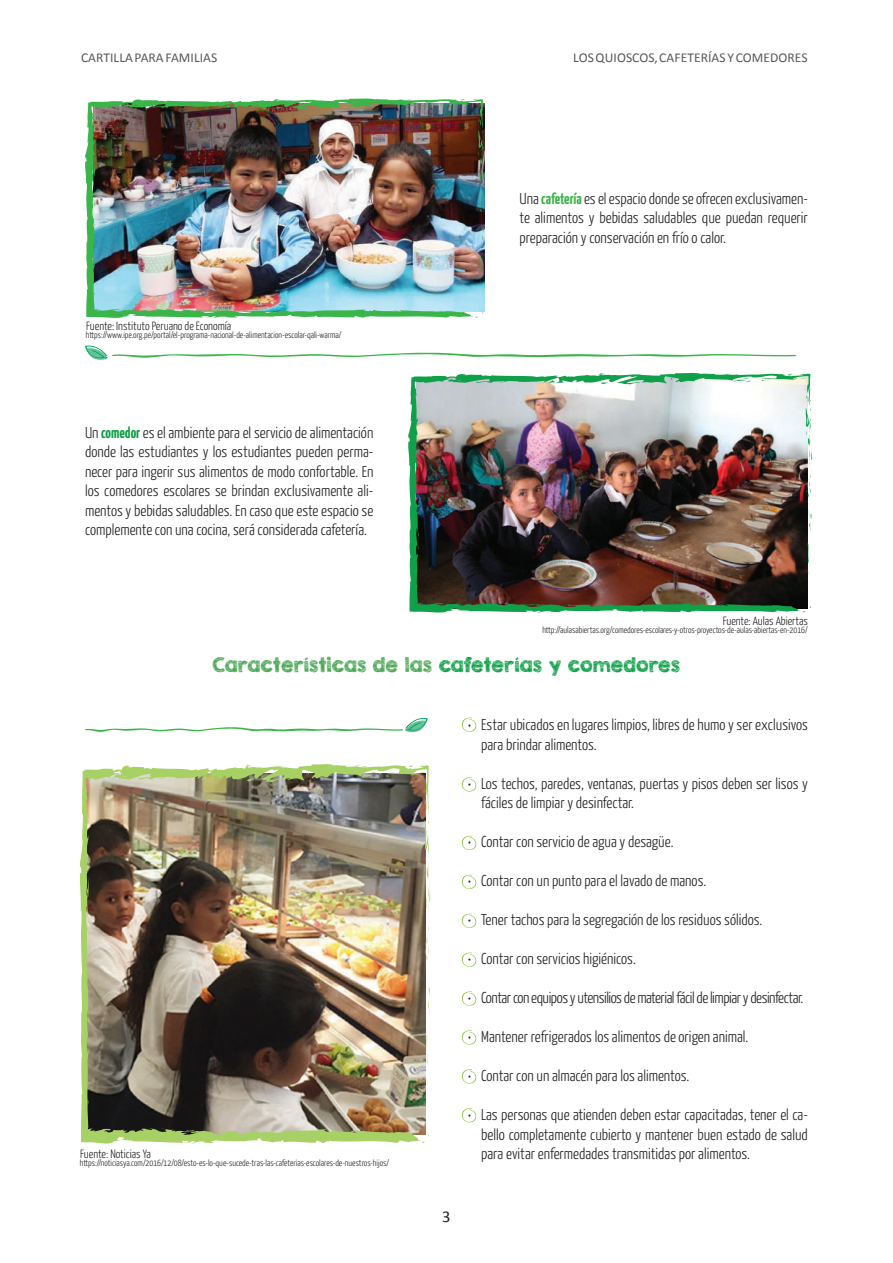
<style>
.page{position:relative;width:893px;height:1263px;background:#fff}
.page>*{position:absolute;margin:0;border:0;box-sizing:border-box;transform-origin:0 0}
.t1{font:19.5px "KG Broken Vessels Sketch";color:#48a654}
.t2{font:16.5px "Calibri";color:#231f20}
.t3{font:300 15.75px/19.5px "Yanone Kaffeesatz";color:#231f20;text-align:justify}
.t4{font:300 15.75px "Yanone Kaffeesatz";letter-spacing:-.03em;color:#231f20}
.t5{font:13.5px "Calibri";letter-spacing:.005em;color:#57585a}
.t6{font:300 12px "Yanone Kaffeesatz";color:#231f20}
.t7{font:300 9px "Yanone Kaffeesatz";color:#231f20}
.s1{font-weight:700;color:#0fa049}
.s2{font-weight:700;color:#3ab54a}
.s3{color:#0fa049}
</style>
<div class="page">
<svg style="left:483px;top:223px;width:1px;height:23px"></svg>
<img style="left:85px;top:98px;width:398px;height:220px">
<svg style="left:121px;top:104px;width:9px;height:4px"></svg>
<img style="left:455px;top:99px;width:30px;height:114px">
<svg style="left:398px;top:99px;width:29px;height:8px"></svg>
<svg style="left:345px;top:103px;width:8px;height:5px"></svg>
<svg style="left:275px;top:107px;width:10px;height:2px"></svg>
<svg style="left:475px;top:311px;width:8px;height:7px"></svg>
<img style="left:408px;top:372px;width:403px;height:241px">
<svg style="left:444px;top:379px;width:9px;height:4px"></svg>
<img style="left:783px;top:373px;width:29px;height:125px">
<svg style="left:725px;top:374px;width:29px;height:8px"></svg>
<svg style="left:671px;top:378px;width:8px;height:5px"></svg>
<svg style="left:600px;top:382px;width:10px;height:2px"></svg>
<svg style="left:803px;top:605px;width:8px;height:7px"></svg>
<svg style="left:416px;top:493px;width:2px;height:6px"></svg>
<svg style="left:85px;top:345px;width:712px;height:15px"></svg>
<svg style="left:85px;top:717px;width:343px;height:16px"></svg>
<svg style="left:462px;top:717px;width:15px;height:15px"></svg>
<svg style="left:462px;top:777px;width:15px;height:15px"></svg>
<svg style="left:462px;top:835px;width:15px;height:15px"></svg>
<svg style="left:462px;top:874px;width:15px;height:15px"></svg>
<svg style="left:462px;top:913px;width:15px;height:15px"></svg>
<svg style="left:462px;top:952px;width:15px;height:15px"></svg>
<svg style="left:462px;top:991px;width:15px;height:15px"></svg>
<svg style="left:462px;top:1030px;width:15px;height:15px"></svg>
<svg style="left:462px;top:1069px;width:15px;height:15px"></svg>
<svg style="left:462px;top:1108px;width:15px;height:15px"></svg>
<svg style="left:429px;top:987px;width:1px;height:28px"></svg>
<img style="left:80px;top:764px;width:349px;height:380px">
<svg style="left:111px;top:773px;width:8px;height:6px"></svg>
<svg style="left:424px;top:800px;width:6px;height:111px"></svg>
<svg style="left:405px;top:764px;width:24px;height:29px"></svg>
<svg style="left:355px;top:765px;width:25px;height:13px"></svg>
<svg style="left:308px;top:771px;width:7px;height:8px"></svg>
<svg style="left:246px;top:778px;width:9px;height:4px"></svg>
<svg style="left:422px;top:1131px;width:7px;height:12px"></svg>
<p class="t5" style="left:81px;top:49px;width:138px">CARTILLA PARA FAMILIAS</p>
<p class="t5" style="left:573px;top:49px;width:236px">LOS QUIOSCOS, CAFETERÍAS Y COMEDORES</p>
<p class="t6" style="left:86px;top:318px;width:147px">Fuente: Instituto Peruano de Economía</p>
<p class="t7" style="left:86px;top:329px;width:257px">https://www.ipe.org.pe/portal/el-programa-nacional-de-alimentacion-escolar-qali-warma/</p>
<p class="t3" style="left:85px;top:422px;width:290px">Un <span class="s1">comedor</span> es el ambiente para el servicio de alimentación donde las estudiantes y los estudiantes pueden perma&shy;necer para ingerir sus alimentos de modo confortable. En los comedores escolares se brindan exclusivamente ali&shy;mentos y bebidas saludables. En caso que este espacio se complemente con una cocina, será considerada cafetería.</p>
<p class="t3" style="left:520px;top:188px;width:290px">Una <span class="s2">cafetería</span> es el espacio donde se ofrecen exclusivamen&shy;te alimentos y bebidas saludables que puedan requerir preparación y conservación en frío o calor.</p>
<p class="t6" style="left:723px;top:613px;width:87px">Fuente: Aulas Abiertas</p>
<p class="t7" style="left:542px;top:624px;width:267px">http://aulasabiertas.org/comedores-escolares-y-otros-proyectos-de-aulas-abiertas-en-2016/</p>
<p class="t1" style="left:213px;top:653px;width:469px">Características de las <span class="s3">cafeterías y comedores</span></p>
<p class="t6" style="left:80px;top:1146px;width:72px">Fuente: Noticias Ya</p>
<p class="t7" style="left:80px;top:1157px;width:311px">https://noticiasya.com/2016/12/08/esto-es-lo-que-sucede-tras-las-cafeterias-escolares-de-nuestros-hijos/</p>
<p class="t3" style="left:481px;top:715px;width:328px;text-indent:-14px">• Estar ubicados en lugares limpios, libres de humo y ser exclusivos para brindar alimentos.</p>
<p class="t3" style="left:481px;top:773px;width:328px;text-indent:-14px">• Los techos, paredes, ventanas, puertas y pisos deben ser lisos y fáciles de limpiar y desinfectar.</p>
<p class="t3" style="left:468px;top:832px;width:207px">• Contar con servicio de agua y desagüe.</p>
<p class="t3" style="left:468px;top:871px;width:240px">• Contar con un punto para el lavado de manos.</p>
<p class="t3" style="left:468px;top:910px;width:296px">• Tener tachos para la segregación de los residuos sólidos.</p>
<p class="t3" style="left:468px;top:949px;width:170px">• Contar con servicios higiénicos.</p>
<p class="t4" style="left:468px;top:988px;width:337px">• Contar con equipos y utensilios de material fácil de limpiar y desinfectar.</p>
<p class="t3" style="left:468px;top:1027px;width:282px">• Mantener refrigerados los alimentos de origen animal.</p>
<p class="t3" style="left:468px;top:1066px;width:223px">• Contar con un almacén para los alimentos.</p>
<p class="t3" style="left:481px;top:1105px;width:328px;text-indent:-14px">• Las personas que atienden deben estar capacitadas, tener el ca&shy;bello completamente cubierto y mantener buen estado de salud para evitar enfermedades transmitidas por alimentos.</p>
<p class="t2" style="left:442px;top:1206px;width:10px">3</p>
</div>
